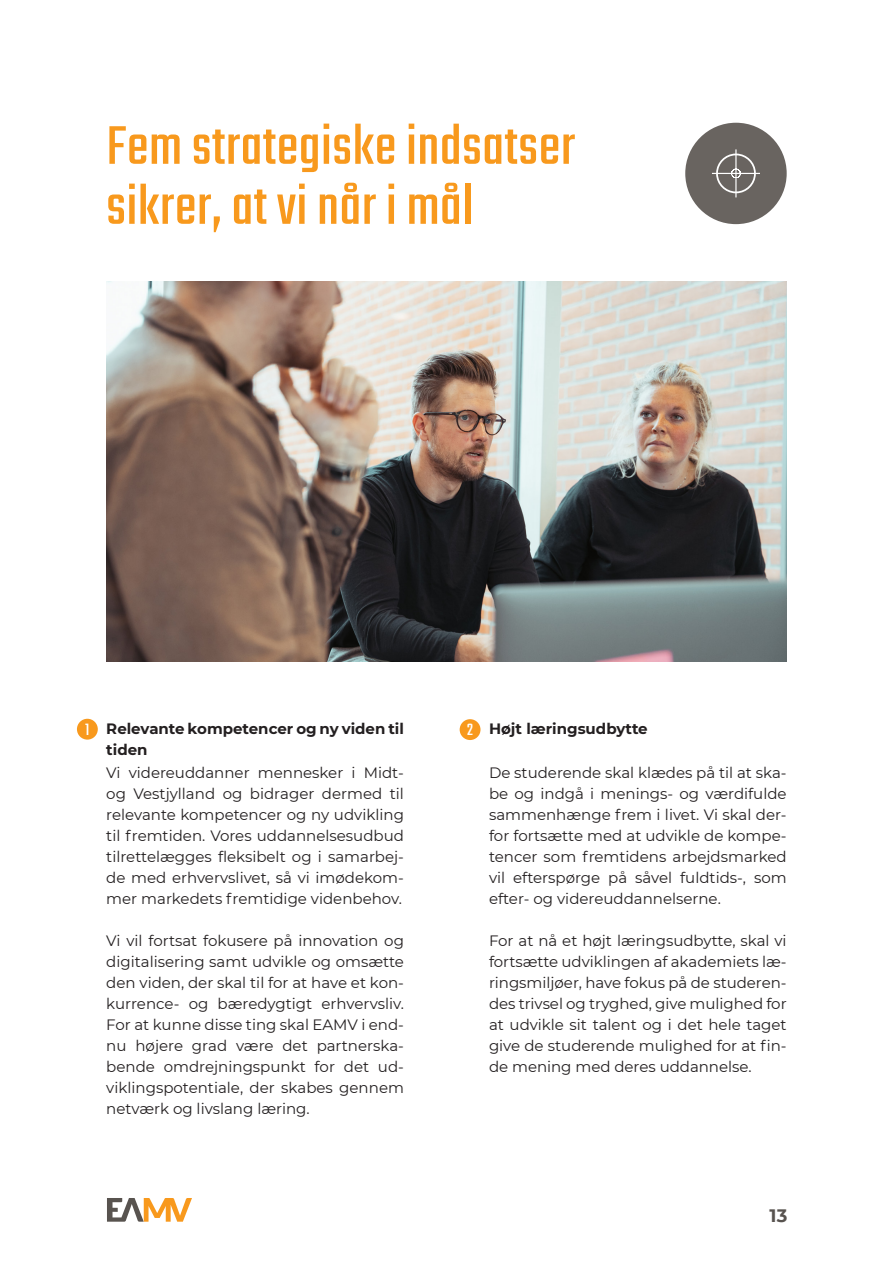
<style>
.page{position:relative;width:893px;height:1263px;background:#fff}
.page>*{position:absolute;margin:0;border:0;box-sizing:border-box;transform-origin:0 0}
.Section_title{font:60px/60px "Teko";letter-spacing:.01em;color:#f8991d}
.t1{font:18.15px "Teko";color:#fff}
.t2{font:700 18px "Montserrat";color:#58534f}
.Brødtekst{font:15px/21px "Montserrat";color:#231f20;text-align:justify}
.Mellemrubrik{font:700 15px "Montserrat";color:#231f20}
</style>
<div class="page">
<svg style="left:107px;top:1198px;width:85px;height:24px"></svg>
<img style="left:106px;top:282px;width:681px;height:380px">
<div style="left:685px;top:123px;width:102px;height:101px;background:#696460;border-radius:50%"></div>
<svg style="left:712px;top:149px;width:48px;height:48px"></svg>
<div style="left:460px;top:719px;width:20px;height:21px;background:#f8991d;border-radius:50%"></div>
<div style="left:77px;top:719px;width:21px;height:21px;background:#f8991d;border-radius:50%"></div>
<p class="Section_title" style="left:106px;top:120px;width:470px">Fem strategiske indsatser sikrer, at vi når i mål</p>
<h2 class="t1" style="left:85px;top:719px;width:6px">1</h2>
<p class="Mellemrubrik" style="left:106px;top:718px;width:299px">Relevante kompetencer og ny viden til</p>
<h2 class="t1" style="left:467px;top:719px;width:7px">2</h2>
<p class="Mellemrubrik" style="left:106px;top:739px;width:43px">tiden</p>
<p class="Brødtekst" style="left:106px;top:762px;width:299px">Vi videreuddanner mennesker i Midt&shy;og Vestjylland og bidrager dermed til relevante kompetencer og ny udvikling til fremtiden. Vores uddannelsesudbud tilrettelægges fleksibelt og i samarbej&shy;de med erhvervslivet, så vi imødekom&shy;mer markedets fremtidige videnbehov.</p>
<p class="Brødtekst" style="left:106px;top:930px;width:299px">Vi vil fortsat fokusere på innovation og digitalisering samt udvikle og omsætte den viden, der skal til for at have et kon&shy;kurrence- og bæredygtigt erhvervsliv.<br>For at kunne disse ting skal EAMV i end&shy;nu højere grad være det partnerska&shy;bende omdrejningspunkt for det ud&shy;viklingspotentiale, der skabes gennem netværk og livslang læring.</p>
<p class="Mellemrubrik" style="left:489px;top:718px;width:160px">Højt læringsudbytte</p>
<p class="Brødtekst" style="left:489px;top:762px;width:299px">De studerende skal klædes på til at ska&shy;be og indgå i menings- og værdifulde sammenhænge frem i livet. Vi skal der&shy;for fortsætte med at udvikle de kompe&shy;tencer som fremtidens arbejdsmarked vil efterspørge på såvel fuldtids-, som efter- og videreuddannelserne.</p>
<p class="Brødtekst" style="left:489px;top:930px;width:299px">For at nå et højt læringsudbytte, skal vi fortsætte udviklingen af akademiets læ&shy;ringsmiljøer, have fokus på de studeren&shy;des trivsel og tryghed, give mulighed for at udvikle sit talent og i det hele taget give de studerende mulighed for at fin&shy;de mening med deres uddannelse.</p>
<p class="t2" style="left:770px;top:1202px;width:19px">13</p>
</div>
